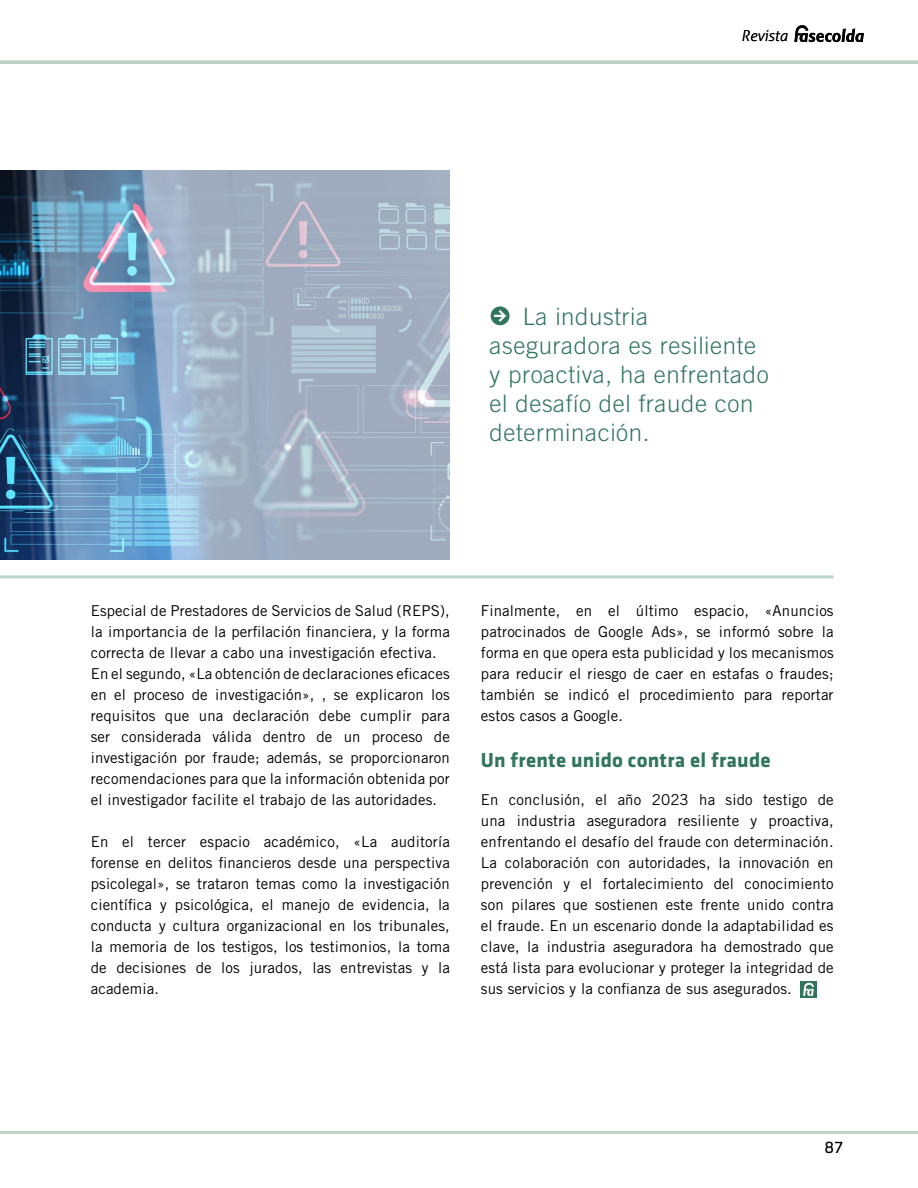
<style>
.page{position:relative;width:918px;height:1188px;background:#fff}
.page>*{position:absolute;margin:0;border:0;box-sizing:border-box;transform-origin:0 0}
.t1{font:300 24px/28.8px "Trade Gothic LT Std";letter-spacing:.025em;color:#31765b}
.t2{font:700 21px "Klavika";letter-spacing:.01em;color:#31765b}
.t3{font:15px/21px "Trade Gothic LT Std";letter-spacing:.01em;color:#000;text-align:justify}
.t4{font:italic 300 15px "Aller";color:#000}
.t5{font:15px "Collator";color:#000}
.s1{font-family:"Klavika Arrows";font-weight:500;font-size:27.45px}
</style>
<div class="page">
<hr style="left:0;top:1131px;width:918px;height:3px;background:#c0d2c8">
<hr style="left:0;top:61px;width:918px;height:3px;background:#c0d2c8">
<svg style="left:794px;top:25px;width:70px;height:17px"></svg>
<img style="left:0;top:171px;width:450px;height:389px">
<hr style="left:0;top:575px;width:834px;height:3px;background:#c0d2c8">
<div style="left:800px;top:981px;width:17px;height:16px;background:#31765b"></div>
<svg style="left:803px;top:982px;width:11px;height:14px"></svg>
<p class="t4" style="left:741px;top:27px;width:48px">Revista</p>
<h1 class="t1" style="left:490px;top:302px;width:281px"><span class="s1">R</span> La industria aseguradora es resiliente y proactiva, ha enfrentado el desafío del fraude con determinación.</h1>
<p class="t3" style="left:91px;top:600px;width:361px;text-align:left">Especial de Prestadores de Servicios de Salud (REPS), la importancia de la perfilación financiera, y la forma correcta de llevar a cabo una investigación efectiva.<br>En el segundo, «La obtención de declaraciones eficaces en el proceso de investigación», , se explicaron los requisitos que una declaración debe cumplir para ser considerada válida dentro de un proceso de investigación por fraude; además, se proporcionaron recomendaciones para que la información obtenida por el investigador facilite el trabajo de las autoridades.</p>
<p class="t3" style="left:91px;top:831px;width:361px">En el tercer espacio académico, «La auditoría forense en delitos financieros desde una perspectiva psicolegal», se trataron temas como la investigación científica y psicológica, el manejo de evidencia, la conducta y cultura organizacional en los tribunales, la memoria de los testigos, los testimonios, la toma de decisiones de los jurados, las entrevistas y la academia.</p>
<p class="t3" style="left:481px;top:600px;width:354px">Finalmente, en el último espacio, «Anuncios patrocinados de Google Ads», se informó sobre la forma en que opera esta publicidad y los mecanismos para reducir el riesgo de caer en estafas o fraudes; también se indicó el procedimiento para reportar estos casos a Google.</p>
<h2 class="t2" style="left:481px;top:749px;width:291px">Un frente unido contra el fraude</h2>
<p class="t3" style="left:481px;top:789px;width:354px">En conclusión, el año 2023 ha sido testigo de una industria aseguradora resiliente y proactiva, enfrentando el desafío del fraude con determinación.<br>La colaboración con autoridades, la innovación en prevención y el fortalecimiento del conocimiento son pilares que sostienen este frente unido contra el fraude. En un escenario donde la adaptabilidad es clave, la industria aseguradora ha demostrado que está lista para evolucionar y proteger la integridad de sus servicios y la confianza de sus asegurados.</p>
<p class="t5" style="left:824px;top:1139px;width:20px">87</p>
</div>
